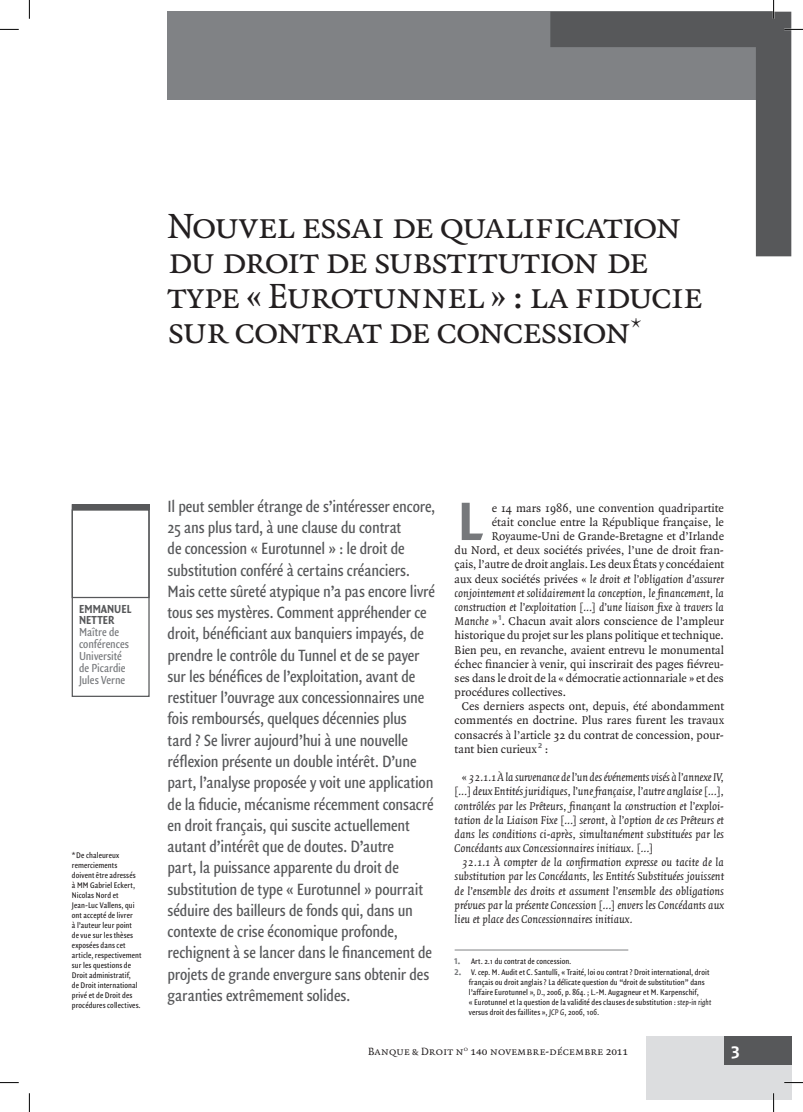
<style>
.page{position:relative;width:803px;height:1112px;background:#fff}
.page>*{position:absolute;margin:0;border:0;box-sizing:border-box;transform-origin:0 0}
._5-TEXTE-COURANT___L{font:700 58px "Quadraat Sans";color:#76787b}
._2-ARTICLES-TITRE__A{font:37.5px/35px "Quadraat Small Caps";letter-spacing:-.05em;color:#231f20}
._4-ARTICLES-CHAPO-CO{font:17.5px/21.2px "Quadraat Sans Con";letter-spacing:-.01em;color:#57585a}
._9-FOLIO-DROIT{font:17.5px "Fago No Bold Lf Caps";color:#fff}
._11-AUTEUR-FONCTION{font:12.5px/11.9px "Quadraat Sans Con";letter-spacing:-.005em;color:#76787b}
._11-AUTEUR-NOM{font:700 12.5px/11.9px "Quadraat Sans Con";color:#57585a}
._5-TEXTE-COURANT{font:italic 12.12px/14.1px "Quadraat";color:#231f20;text-align:justify}
._5-TEXTE-COURANT___L-2{font:12.12px "Quadraat";color:#231f20}
._5-TEXTE-COURANT___L-3{font:italic 12.12px "Quadraat";color:#231f20}
._5-TEXTE-COURANT-2{font:12.12px/14.1px "Quadraat";color:#231f20;text-align:justify}
.t1{font:11.25px "Quadraat Small Caps";color:#231f20}
._9-NOTES_DE_BAS_DE_P{font:8.75px/10px "Quadraat Sans Con";letter-spacing:.01em;color:#231f20}
.s1{font-style:normal}
.s2{font-style:italic}
.s3{font-family:"Fago No Bold Lf";color:#76787b}
</style>
<div class="page">
<div style="left:646px;top:1036px;width:145px;height:63px;background:#dcdddf"></div>
<div style="left:724px;top:1036px;width:67px;height:28px;background:#57585a"></div>
<div style="left:168px;top:12px;width:605px;height:88px;background:#808285"></div>
<svg style="left:550px;top:12px;width:241px;height:244px"></svg>
<hr style="left:455px;top:949px;width:173px;height:1px;background:#808285">
<div style="left:72px;top:504px;width:78px;height:192px;border:1px solid #57585a"></div>
<div style="left:72px;top:504px;width:78px;height:5px;background:#57585a"></div>
<div style="left:72px;top:509px;width:78px;height:89px;border:1px solid #57585a"></div>
<svg style="left:0;top:29px;width:19px;height:1px"></svg>
<svg style="left:784px;top:29px;width:19px;height:1px"></svg>
<svg style="left:0;top:1082px;width:19px;height:1px"></svg>
<svg style="left:784px;top:1081px;width:19px;height:2px"></svg>
<svg style="left:29px;top:0;width:1px;height:19px"></svg>
<svg style="left:29px;top:1093px;width:1px;height:18px"></svg>
<svg style="left:773px;top:0;width:1px;height:19px"></svg>
<svg style="left:773px;top:1093px;width:1px;height:18px"></svg>
<p class="_2-ARTICLES-TITRE__A" style="left:168px;top:210px;width:537px">Nouvel essai de qualification du droit de substitution de type « Eurotunnel » : la fiducie sur contrat de concession<sup>*</sup></p>
<p class="_11-AUTEUR-NOM" style="left:79px;top:602px;width:54px">EMMANUEL<br>NETTER</p>
<p class="_11-AUTEUR-FONCTION" style="left:79px;top:626px;width:52px">Maître de conférences<br>Université de Picardie<br>Jules Verne</p>
<p class="_9-NOTES_DE_BAS_DE_P" style="left:72px;top:850px;width:71px">* De chaleureux remerciements doivent être adressés<br>à MM Gabriel Eckert,<br>Nicolas Nord et<br>Jean-Luc Vallens, qui ont accepté de livrer<br>à l’auteur leur point<br>de vue sur les thèses exposées dans cet article, respectivement sur les questions de<br>Droit administratif,<br>de Droit international privé et de Droit des procédures collectives.</p>
<p class="_4-ARTICLES-CHAPO-CO" style="left:168px;top:496px;width:269px">Il peut sembler étrange de s’intéresser encore, 25 ans plus tard, à une clause du contrat<br>de concession « Eurotunnel » : le droit de substitution conféré à certains créanciers.<br>Mais cette sûreté atypique n’a pas encore livré tous ses mystères. Comment appréhender ce droit, bénéficiant aux banquiers impayés, de prendre le contrôle du Tunnel et de se payer sur les bénéfices de l’exploitation, avant de restituer l’ouvrage aux concessionnaires une fois remboursés, quelques décennies plus tard ? Se livrer aujourd’hui à une nouvelle réflexion présente un double intérêt. D’une part, l’analyse proposée y voit une application de la fiducie, mécanisme récemment consacré en droit français, qui suscite actuellement autant d’intérêt que de doutes. D’autre<br>part, la puissance apparente du droit de substitution de type « Eurotunnel » pourrait séduire des bailleurs de fonds qui, dans un contexte de crise économique profonde, rechignent à se lancer dans le financement de projets de grande envergure sans obtenir des garanties extrêmement solides.</p>
<p class="_5-TEXTE-COURANT___L" style="left:457px;top:488px;width:27px">L</p>
<p class="_5-TEXTE-COURANT___L-2" style="left:492px;top:501px;width:234px">e 14 mars 1986, une convention quadripartite</p>
<p class="_5-TEXTE-COURANT___L-2" style="left:492px;top:515px;width:234px">était conclue entre la République française, le</p>
<p class="_5-TEXTE-COURANT___L-2" style="left:492px;top:529px;width:234px">Royaume-Uni de Grande-Bretagne et d’Irlande</p>
<p class="_5-TEXTE-COURANT___L-2" style="left:455px;top:544px;width:271px">du Nord, et deux sociétés privées, l’une de droit fran-</p>
<p class="_5-TEXTE-COURANT___L-2" style="left:455px;top:558px;width:271px">çais, l’autre de droit anglais. Les deux États y concédaient</p>
<p class="_5-TEXTE-COURANT___L-3" style="left:455px;top:572px;width:271px"><span class="s1">aux deux sociétés privées «</span> le droit et l’obligation d’assurer</p>
<p class="_5-TEXTE-COURANT___L-3" style="left:455px;top:586px;width:271px">conjointement et solidairement la conception, le financement, la</p>
<p class="_5-TEXTE-COURANT___L-3" style="left:455px;top:600px;width:271px">construction et l’exploitation […] d’une liaison fixe à travers la</p>
<p class="_5-TEXTE-COURANT___L-2" style="left:455px;top:614px;width:271px"><span class="s2">Manche</span> »<sup>1</sup>. Chacun avait alors conscience de l’ampleur</p>
<p class="_5-TEXTE-COURANT___L-2" style="left:455px;top:629px;width:271px">historique du projet sur les plans politique et technique.</p>
<p class="_5-TEXTE-COURANT___L-2" style="left:455px;top:643px;width:271px">Bien peu, en revanche, avaient entrevu le monumental</p>
<p class="_5-TEXTE-COURANT___L-2" style="left:455px;top:657px;width:271px">échec financier à venir, qui inscrirait des pages fiévreu-</p>
<p class="_5-TEXTE-COURANT___L-2" style="left:455px;top:671px;width:271px">ses dans le droit de la « démocratie actionnariale » et des</p>
<p class="_5-TEXTE-COURANT___L-2" style="left:455px;top:685px;width:113px">procédures collectives.</p>
<p class="_5-TEXTE-COURANT-2" style="left:455px;top:699px;width:271px;text-indent:7px">Ces derniers aspects ont, depuis, été abondamment commentés en doctrine. Plus rares furent les travaux consacrés à l’article 32 du contrat de concession, pour&shy;tant bien curieux <sup>2</sup> :</p>
<p class="_5-TEXTE-COURANT" style="left:455px;top:770px;width:271px;text-indent:7px"><span class="s1">«</span> 32.1.1 À la survenance de l’un des événements visés à l’annexeIV, […] deux Entités juridiques, l’une française, l’autre anglaise […], contrôlées par les Prêteurs, finançant la construction et l’exploi&shy;tation de la Liaison Fixe […] seront, à l’option de ces Prêteurs et dans les conditions ci-après, simultanément substituées par les Concédants aux Concessionnaires initiaux. […]</p>
<p class="_5-TEXTE-COURANT" style="left:455px;top:855px;width:271px;text-indent:7px">32.1.1 À compter de la confirmation expresse ou tacite de la substitution par les Concédants, les Entités Substituées jouissent de l’ensemble des droits et assument l’ensemble des obligations prévues par la présente Concession […] envers les Concédants aux lieu et place des Concessionnaires initiaux.</p>
<p class="_9-NOTES_DE_BAS_DE_P" style="left:455px;top:955px;width:118px"><span class="s3">1.</span> Art. 2.1 du contrat de concession.</p>
<p class="_9-NOTES_DE_BAS_DE_P" style="left:469px;top:967px;width:244px;text-indent:-14px"><span class="s3">2.</span> V. cep. M. Audit et C. Santulli, « Traité, loi ou contrat ? Droit international, droit français ou droit anglais ? La délicate question du “droit de substitution” dans l’affaire Eurotunnel », <span class="s2">D</span>., 2006, p. 864. ; L.-M. Augagneur et M. Karpenschif,<br>« Eurotunnel et la question de la validité des clauses de substitution : <span class="s2">step-in right </span>versus droit des faillites », <span class="s2">JCP G</span>, 2006, 106.</p>
<p class="t1" style="left:368px;top:1045px;width:262px">Banque &amp; Droit n<sup>o</sup> 140 novembre-décembre 2011</p>
<p class="_9-FOLIO-DROIT" style="left:731px;top:1040px;width:10px">3</p>
</div>
